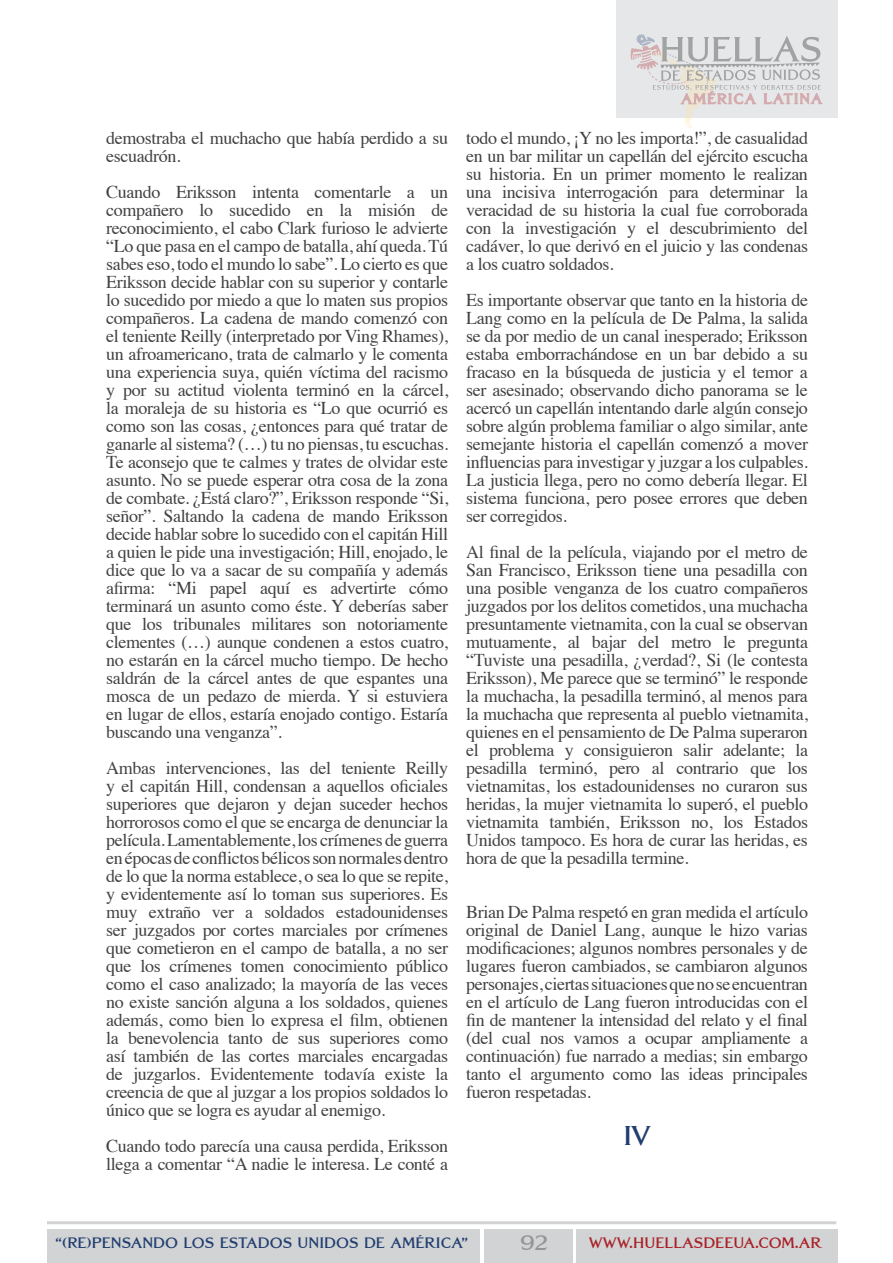
<style>
.page{position:relative;width:893px;height:1263px;background:#fff}
.page>*{position:absolute;margin:0;border:0;box-sizing:border-box;transform-origin:0 0}
.t1{font:700 27px "Grand Central";color:#213e70}
.t2{font:700 21px "Grand Central";color:#939598}
.t3{font:18px/18px "Times";letter-spacing:-.02em;color:#414042;text-align:justify}
.t4{font:700 15px "Grand Central";color:#213e70}
.t5{font:700 15px "Grand Central";color:#a91f27}
</style>
<div class="page">
<div style="left:576px;top:1229px;width:262px;height:33px;background:#d1d3d4"></div>
<div style="left:47px;top:1229px;width:432px;height:33px;background:#d1d3d4"></div>
<hr style="left:47px;top:1221px;width:789px;height:3px;background:#d1d3d4">
<div style="left:617px;top:0;width:221px;height:117px;background:#e6e7e8"></div>
<svg style="left:631px;top:34px;width:191px;height:94px"></svg>
<div style="left:484px;top:1229px;width:89px;height:33px;background:#d1d3d4"></div>
<p class="t3" style="left:106px;top:127px;width:343px">demostraba el muchacho que había perdido a su escuadrón.</p>
<p class="t3" style="left:106px;top:181px;width:343px">Cuando Eriksson intenta comentarle a un compañero lo sucedido en la misión de reconocimiento, el cabo Clark furioso le advierte “Lo que pasa en el campo de batalla, ahí queda. Tú sabes eso, todo el mundo lo sabe”. Lo cierto es que Eriksson decide hablar con su superior y contarle lo sucedido por miedo a que lo maten sus propios compañeros. La cadena de mando comenzó con el teniente Reilly (interpretado por Ving Rhames), un afroamericano, trata de calmarlo y le comenta una experiencia suya, quién víctima del racismo y por su actitud violenta terminó en la cárcel, la moraleja de su historia es “Lo que ocurrió es como son las cosas, ¿entonces para qué tratar de ganarle al sistema? (…) tu no piensas, tu escuchas.<br>Te aconsejo que te calmes y trates de olvidar este asunto. No se puede esperar otra cosa de la zona de combate. ¿Está claro?”, Eriksson responde “Si, señor”. Saltando la cadena de mando Eriksson decide hablar sobre lo sucedido con el capitán Hill a quien le pide una investigación; Hill, enojado, le dice que lo va a sacar de su compañía y además afirma: “Mi papel aquí es advertirte cómo terminará un asunto como éste. Y deberías saber que los tribunales militares son notoriamente clementes (…) aunque condenen a estos cuatro, no estarán en la cárcel mucho tiempo. De hecho saldrán de la cárcel antes de que espantes una mosca de un pedazo de mierda. Y si estuviera en lugar de ellos, estaría enojado contigo. Estaría buscando una venganza”.</p>
<p class="t3" style="left:106px;top:757px;width:343px">Ambas intervenciones, las del teniente Reilly y el capitán Hill, condensan a aquellos oficiales superiores que dejaron y dejan suceder hechos horrorosos como el que se encarga de denunciar la película. Lamentablemente, los crímenes de guerra en épocas de conflictos bélicos son normales dentro de lo que la norma establece, o sea lo que se repite, y evidentemente así lo toman sus superiores. Es muy extraño ver a soldados estadounidenses ser juzgados por cortes marciales por crímenes que cometieron en el campo de batalla, a no ser que los crímenes tomen conocimiento público como el caso analizado; la mayoría de las veces no existe sanción alguna a los soldados, quienes además, como bien lo expresa el film, obtienen la benevolencia tanto de sus superiores como así también de las cortes marciales encargadas de juzgarlos. Evidentemente todavía existe la creencia de que al juzgar a los propios soldados lo único que se logra es ayudar al enemigo.</p>
<p class="t3" style="left:106px;top:1135px;width:343px">Cuando todo parecía una causa perdida, Eriksson llega a comentar “A nadie le interesa. Le conté a</p>
<p class="t3" style="left:466px;top:127px;width:343px">todo el mundo, ¡Y no les importa!”, de casualidad en un bar militar un capellán del ejército escucha su historia. En un primer momento le realizan una incisiva interrogación para determinar la veracidad de su historia la cual fue corroborada con la investigación y el descubrimiento del cadáver, lo que derivó en el juicio y las condenas a los cuatro soldados.</p>
<p class="t3" style="left:466px;top:289px;width:343px">Es importante observar que tanto en la historia de Lang como en la película de De Palma, la salida se da por medio de un canal inesperado; Eriksson estaba emborrachándose en un bar debido a su fracaso en la búsqueda de justicia y el temor a ser asesinado; observando dicho panorama se le acercó un capellán intentando darle algún consejo sobre algún problema familiar o algo similar, ante semejante historia el capellán comenzó a mover influencias para investigar y juzgar a los culpables.<br>La justicia llega, pero no como debería llegar. El sistema funciona, pero posee errores que deben ser corregidos.</p>
<p class="t3" style="left:466px;top:541px;width:343px">Al final de la película, viajando por el metro de San Francisco, Eriksson tiene una pesadilla con una posible venganza de los cuatro compañeros juzgados por los delitos cometidos, una muchacha presuntamente vietnamita, con la cual se observan mutuamente, al bajar del metro le pregunta “Tuviste una pesadilla, ¿verdad?, Si (le contesta Eriksson), Me parece que se terminó” le responde la muchacha, la pesadilla terminó, al menos para la muchacha que representa al pueblo vietnamita, quienes en el pensamiento de De Palma superaron el problema y consiguieron salir adelante; la pesadilla terminó, pero al contrario que los vietnamitas, los estadounidenses no curaron sus heridas, la mujer vietnamita lo superó, el pueblo vietnamita también, Eriksson no, los Estados Unidos tampoco. Es hora de curar las heridas, es hora de que la pesadilla termine.</p>
<p class="t3" style="left:466px;top:901px;width:343px">Brian De Palma respetó en gran medida el artículo original de Daniel Lang, aunque le hizo varias modificaciones; algunos nombres personales y de lugares fueron cambiados, se cambiaron algunos personajes, ciertas situaciones que no se encuentran en el artículo de Lang fueron introducidas con el fin de mantener la intensidad del relato y el final (del cual nos vamos a ocupar ampliamente a continuación) fue narrado a medias; sin embargo tanto el argumento como las ideas principales fueron respetadas.</p>
<h1 class="t1" style="left:623px;top:1120px;width:29px">IV</h1>
<p class="t4" style="left:55px;top:1234px;width:415px">“(RE)PENSANDO LOS ESTADOS UNIDOS DE AMÉRICA”</p>
<p class="t2" style="left:520px;top:1230px;width:29px">92</p>
<p class="t5" style="left:589px;top:1234px;width:234px">WWW.HUELLASDEEUA.COM.AR</p>
</div>
